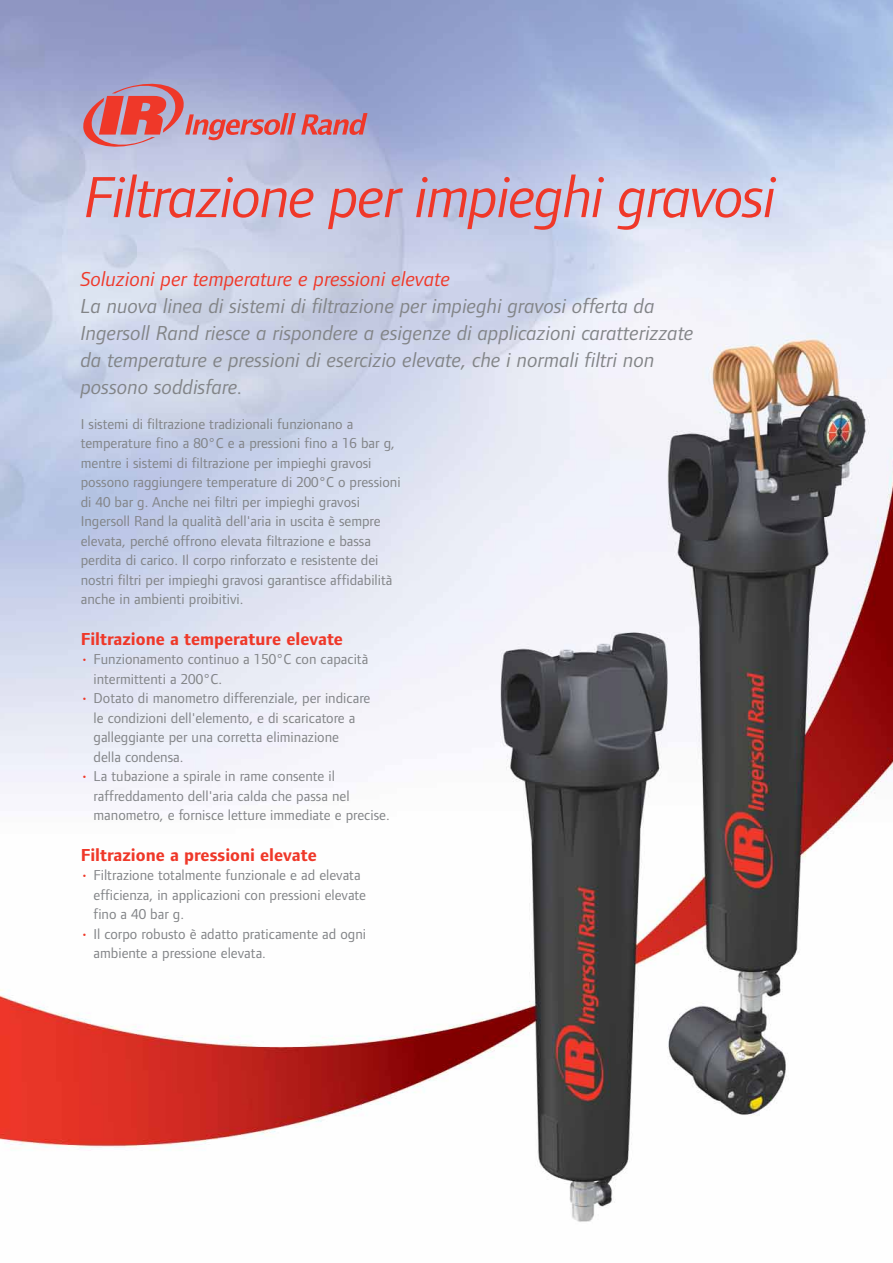
<style>
.page{position:relative;width:893px;height:1263px;background:#fff}
.page>*{position:absolute;margin:0;border:0;box-sizing:border-box;transform-origin:0 0}
.t1{font:italic 60px "Foundry Form Sans";letter-spacing:-.025em;color:#ef3829}
.t2{font:italic 21px/27px "Foundry Form Sans";color:#828487}
.t3{font:italic 21px "Foundry Form Sans";color:#ef3829}
.t4{font:700 18px "Foundry Form Sans";color:#ef3829}
.t5{font:14.85px/19.5px "Foundry Form Sans";color:#828487}
.s1{color:#ef3829}
</style>
<div class="page">
<img style="left:0;top:0;width:893px;height:1222px">
<svg style="left:81px;top:79px;width:286px;height:72px;background:#b997b0"></svg>
<h1 class="t1" style="left:85px;top:175px;width:693px">Filtrazione per impieghi gravosi</h1>
<h2 class="t3" style="left:81px;top:271px;width:371px">Soluzioni per temperature e pressioni elevate</h2>
<p class="t2" style="left:81px;top:294px;width:615px">La nuova linea di sistemi di filtrazione per impieghi gravosi offerta da Ingersoll Rand riesce a rispondere a esigenze di applicazioni caratterizzate da temperature e pressioni di esercizio elevate, che i normali filtri non possono soddisfare.</p>
<p class="t5" style="left:81px;top:415px;width:321px">I sistemi di filtrazione tradizionali funzionano a temperature fino a 80°C e a pressioni fino a 16 bar g, mentre i sistemi di filtrazione per impieghi gravosi possono raggiungere temperature di 200°C o pressioni di 40 bar g. Anche nei filtri per impieghi gravosi Ingersoll Rand la qualità dell'aria in uscita è sempre elevata, perché offrono elevata filtrazione e bassa perdita di carico. Il corpo rinforzato e resistente dei nostri filtri per impieghi gravosi garantisce affidabilità anche in ambienti proibitivi.</p>
<p class="t4" style="left:81px;top:632px;width:264px">Filtrazione a temperature elevate</p>
<p class="t5" style="left:94px;top:651px;width:276px;text-indent:-13px"><span class="s1">•</span> Funzionamento continuo a 150°C con capacità intermittenti a 200°C.</p>
<p class="t5" style="left:94px;top:690px;width:278px;text-indent:-13px"><span class="s1">•</span> Dotato di manometro differenziale, per indicare le condizioni dell'elemento, e di scaricatore a galleggiante per una corretta eliminazione<br>della condensa.</p>
<p class="t5" style="left:94px;top:768px;width:298px;text-indent:-13px"><span class="s1">•</span> La tubazione a spirale in rame consente il raffreddamento dell'aria calda che passa nel manometro, e fornisce letture immediate e precise.</p>
<p class="t4" style="left:81px;top:848px;width:237px">Filtrazione a pressioni elevate</p>
<p class="t5" style="left:94px;top:867px;width:274px;text-indent:-13px"><span class="s1">•</span> Filtrazione totalmente funzionale e ad elevata efficienza, in applicazioni con pressioni elevate fino a 40 bar g.</p>
<p class="t5" style="left:94px;top:925px;width:274px;text-indent:-13px"><span class="s1">•</span> Il corpo robusto è adatto praticamente ad ogni ambiente a pressione elevata.</p>
</div>
